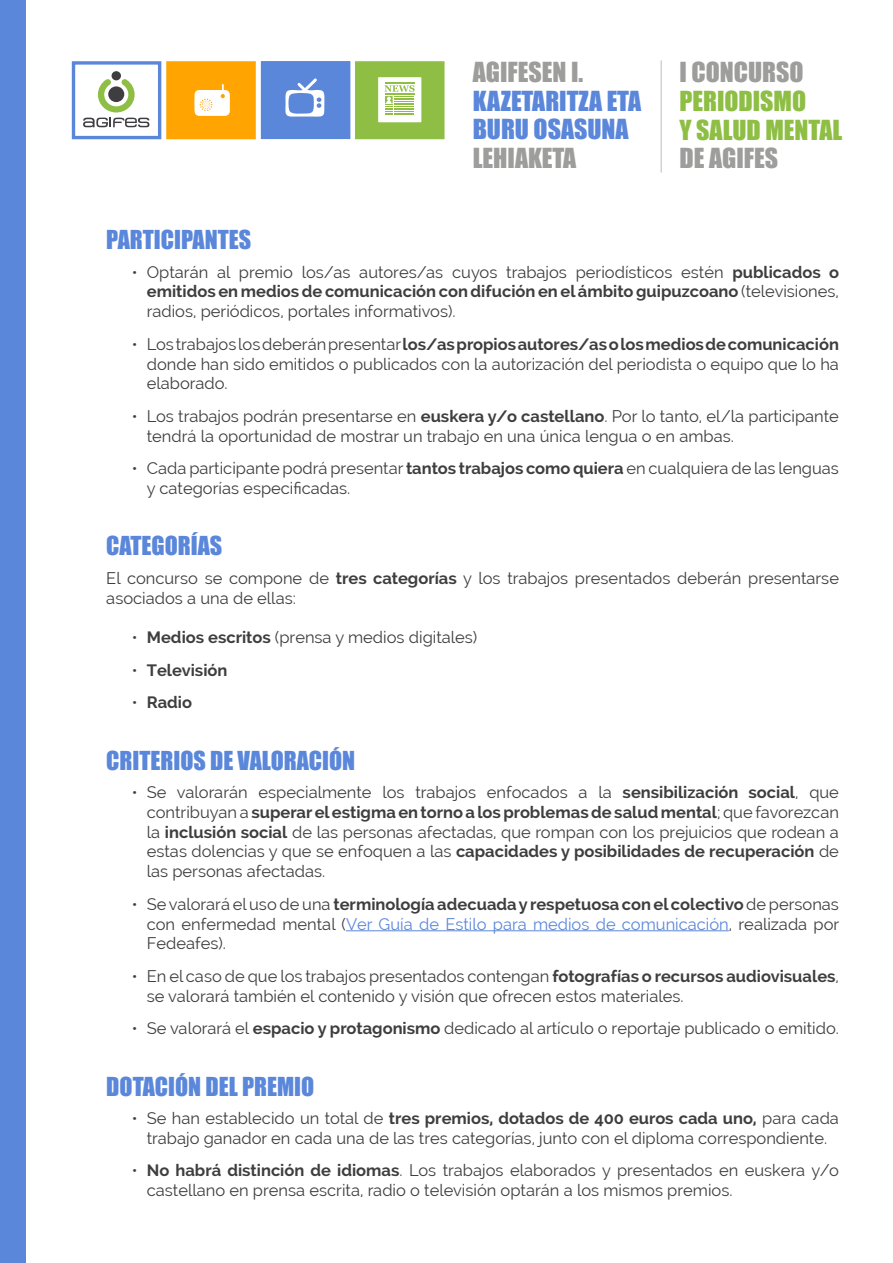
<style>
.page{position:relative;width:893px;height:1263px;background:#fff}
.page>*{position:absolute;margin:0;border:0;box-sizing:border-box;transform-origin:0 0}
.t1{font:25.35px/28.8px "Impact";color:#5b87da}
.t2{font:25.35px/28.8px "Impact";color:#8ebe44}
.titulo{font:24px "Impact";color:#5b87da}
.t3{font:16.5px/19.8px "Raleway";color:#3e3e40}
.t4{font:700 16.5px "Raleway";color:#3e3e40}
.s1{color:#9d9d9c}
.s2{font-weight:700}
.s3{font-weight:400}
.s4{color:#5b87da}
</style>
<div class="page">
<div style="left:112px;top:71px;width:9px;height:9px;background:#3e3d40;border-radius:50%"></div>
<svg style="left:98px;top:79px;width:37px;height:33px"></svg>
<svg style="left:83px;top:118px;width:66px;height:9px"></svg>
<div style="left:263px;top:63px;width:86px;height:74px;background:#5b87da"></div>
<div style="left:261px;top:61px;width:89px;height:78px;border:3px solid #5b87da"></div>
<div style="left:357px;top:63px;width:86px;height:75px;background:#8ebe44"></div>
<div style="left:355px;top:61px;width:90px;height:78px;border:3px solid #8ebe44"></div>
<div style="left:72px;top:61px;width:89px;height:78px;border:3px solid #5b87da"></div>
<svg style="left:285px;top:78px;width:39px;height:39px"></svg>
<div style="left:168px;top:63px;width:86px;height:75px;background:#ffa400"></div>
<div style="left:166px;top:61px;width:90px;height:78px;border:3px solid #ffa400"></div>
<svg style="left:195px;top:84px;width:35px;height:32px"></svg>
<div style="left:377px;top:76px;width:45px;height:47px;background:#fff"></div>
<div style="left:376px;top:76px;width:47px;height:48px;border:2px solid #8ebe44"></div>
<svg style="left:384px;top:83px;width:31px;height:32px"></svg>
<hr style="left:661px;top:60px;width:1px;height:113px;background:#bcbcbc">
<hr style="left:346px;top:930px;width:383px;height:1px;background:#5b87da">
<div style="left:0;top:0;width:26px;height:1263px;background:#5b87da"></div>
<p class="t1" style="left:473px;top:57px;width:170px"><span class="s1">AGIFESEN I.<br></span>KAZETARITZA ETA<br>BURU OSASUNA<br><span class="s1">LEHIAKETA</span></p>
<p class="t2" style="left:679px;top:57px;width:164px"><span class="s1">I CONCURSO<br></span>PERIODISMO<br>Y SALUD MENTAL<br><span class="s1">DE AGIFES</span></p>
<p class="titulo" style="left:106px;top:221px;width:146px">PARTICIPANTES</p>
<p class="t3" style="left:147px;top:262px;width:694px;text-align:justify;text-indent:-15px">• Optarán al premio los/as autores/as cuyos trabajos periodísticos estén <span class="s2">publicados o emitidos en medios de comunicación con difución en el ámbito guipuzcoano</span> (televisiones, radios, periódicos, portales informativos).</p>
<p class="t3" style="left:147px;top:334px;width:694px;text-align:justify;text-indent:-15px">• Lostrabajoslosdeberánpresentar<span class="s2">los/as propios autores/as o los medios de comunicación </span>donde han sido emitidos o publicados con la autorización del periodista o equipo que lo ha elaborado.</p>
<p class="t3" style="left:147px;top:406px;width:694px;text-indent:-15px">• Los trabajos podrán presentarse en <span class="s2">euskera y/o castellano</span>. Por lo tanto, el/la participante tendrá la oportunidad de mostrar un trabajo en una única lengua o en ambas.</p>
<p class="t3" style="left:147px;top:459px;width:694px;text-indent:-15px">• Cada participante podrá presentar<span class="s2">tantos trabajos como quiera</span> en cualquiera de las lenguas y categorías especificadas.</p>
<p class="titulo" style="left:106px;top:527px;width:117px">CATEGORÍAS</p>
<p class="t3" style="left:106px;top:568px;width:734px">El concurso se compone de <span class="s2">tres categorías</span> y los trabajos presentados deberán presentarse asociados a una de ellas:</p>
<p class="t3" style="left:132px;top:627px;width:347px">• <span class="s2">Medios escritos</span> (prensa y medios digitales)</p>
<p class="t4" style="left:132px;top:660px;width:97px"><span class="s3">•</span> Televisión</p>
<p class="t4" style="left:132px;top:693px;width:62px"><span class="s3">•</span> Radio</p>
<p class="titulo" style="left:106px;top:742px;width:250px">CRITERIOS DE VALORACIÓN</p>
<p class="t3" style="left:147px;top:782px;width:694px;text-align:justify;text-indent:-15px">• Se valorarán especialmente los trabajos enfocados a la <span class="s2">sensibilización social</span>, que contribuyan a <span class="s2">superar el estigma en torno a los problemas de salud mental</span>; que favorezcan la <span class="s2">inclusión social</span> de las personas afectadas, que rompan con los prejuicios que rodean a estas dolencias y que se enfoquen a las <span class="s2">capacidades y posibilidades de recuperación</span> de las personas afectadas.</p>
<p class="t3" style="left:147px;top:894px;width:694px;text-align:justify;text-indent:-15px">• Sevalorará eluso de una <span class="s2">terminología adecuada y respetuosa con el colectivo</span> de personas con enfermedad mental (<span class="s4">Ver Guía de Estilo para medios de comunicación</span>, realizada por Fedeafes).</p>
<p class="t3" style="left:147px;top:966px;width:694px;text-indent:-15px">• En el caso de que los trabajos presentados contengan <span class="s2">fotografías o recursos audiovisuales</span>, se valorará también el contenido y visión que ofrecen estos materiales.</p>
<p class="t3" style="left:132px;top:1018px;width:709px">• Se valorará el <span class="s2">espacio y protagonismo</span> dedicado al artículo o reportaje publicado o emitido.</p>
<p class="titulo" style="left:106px;top:1067px;width:210px">DOTACIÓN DEL PREMIO</p>
<p class="t3" style="left:132px;top:1108px;width:709px;text-align:center">• Se han establecido un total de <span class="s2">tres premios, dotados de 400 euros cada uno,</span> para cada trabajo ganador en cada una de las tres categorías, junto con el diploma correspondiente.</p>
<p class="t3" style="left:147px;top:1160px;width:694px;text-indent:-15px">• <span class="s2">No habrá distinción de idiomas</span>. Los trabajos elaborados y presentados en euskera y/o castellano en prensa escrita, radio o televisión optarán a los mismos premios.</p>
</div>
